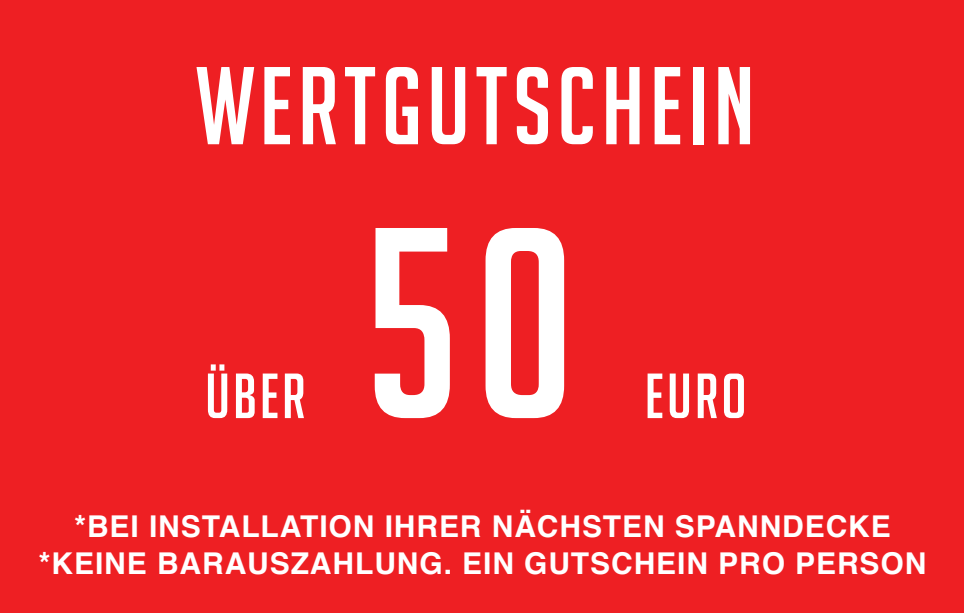
<style>
.page{position:relative;width:964px;height:613px;background:#fff}
.page>*{position:absolute;margin:0;border:0;box-sizing:border-box;transform-origin:0 0}
.t1{font:264.4px "Big Noodle Titling";color:#fff}
.t2{font:107.6px "Big Noodle Titling";letter-spacing:.05em;color:#fff}
.t3{font:62px "Big Noodle Titling";letter-spacing:.05em;color:#fff}
.t4{font:700 30px/37.2px "Helvetica";letter-spacing:.03em;color:#fff;text-align:center}
</style>
<div class="page">
<div style="left:0;top:0;width:964px;height:612px;background:#ee1f23"></div>
<h2 class="t2" style="left:195px;top:48px;width:561px">WERTGUTSCHEIN</h2>
<h3 class="t3" style="left:205px;top:362px;width:102px">ÜBER</h3>
<h1 class="t1" style="left:364px;top:181px;width:213px">50</h1>
<h3 class="t3" style="left:645px;top:362px;width:103px">EURO</h3>
<p class="t4" style="left:39px;top:507px;width:889px">*BEI INSTALLATION IHRER NÄCHSTEN SPANNDECKE *KEINE BARAUSZAHLUNG. EIN GUTSCHEIN PRO PERSON</p>
</div>
